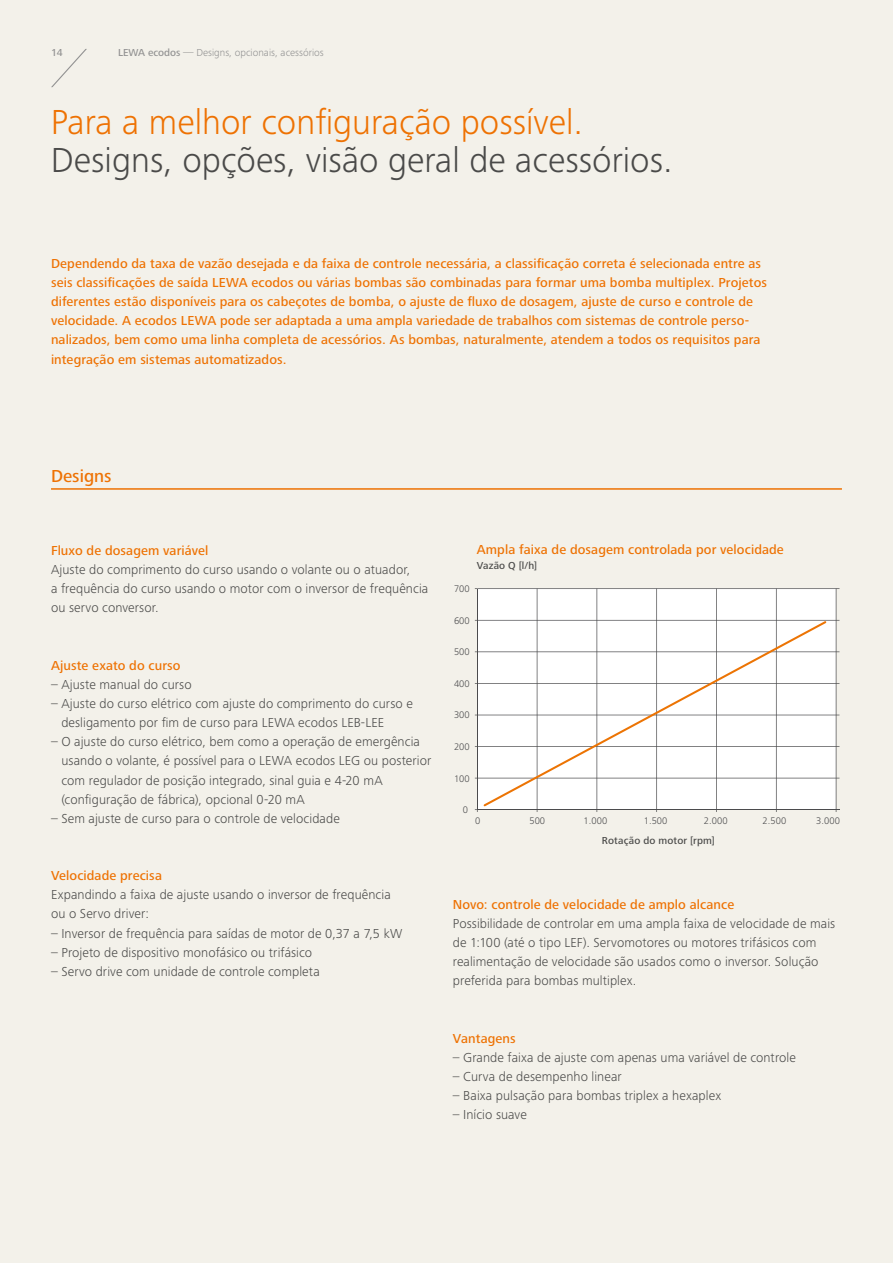
<style>
.page{position:relative;width:893px;height:1263px;background:#f3f1ea}
.page>*{position:absolute;margin:0;border:0;box-sizing:border-box;transform-origin:0 0}
.t1{font:300 36px "Frutiger Next LTW1 G";color:#4a4a49}
.t2{font:300 36px "Frutiger Next LTW1 G";color:#ee7203}
.t3{font:500 18px "Frutiger Next LTW1 G";color:#ee7203}
.t4{font:300 13.5px/19.2px "Frutiger Next LTW1 G";letter-spacing:.01em;color:#4a4a49}
.t5{font:500 13.5px/19.2px "Frutiger Next LTW1 G";letter-spacing:.01em;color:#ee7203}
.t6{font:500 13.5px "Frutiger Next LTW1 G";letter-spacing:-.005em;color:#ec7404}
.t7{font:300 10.5px "Frutiger Next LTW1 G";color:#929292}
.t8{font:500 10.5px "Frutiger Next LTW1 G";letter-spacing:.015em;color:#4a4a49}
.t9{font:500 10.5px "Frutiger Next LTW1 G";color:#929292}
.t10{font:300 9.9px "Frutiger Next LTW1 G";color:#4b4b4d}
.t11{font:500 9.9px "Frutiger Next LTW1 G";letter-spacing:-.005em;color:#4b4b4d}
.s1{font-weight:500}
</style>
<div class="page">
<div style="left:477px;top:589px;width:359px;height:221px;background:#fff"></div>
<hr style="left:477px;top:778px;width:362px;height:1px;background:#4b4b4d">
<hr style="left:477px;top:746px;width:362px;height:1px;background:#4b4b4d">
<hr style="left:477px;top:715px;width:362px;height:1px;background:#4b4b4d">
<hr style="left:477px;top:683px;width:362px;height:1px;background:#4b4b4d">
<hr style="left:477px;top:651px;width:362px;height:1px;background:#4b4b4d">
<hr style="left:477px;top:620px;width:362px;height:1px;background:#4b4b4d">
<hr style="left:477px;top:588px;width:362px;height:1px;background:#4b4b4d">
<hr style="left:477px;top:809px;width:362px;height:1px;background:#4b4b4d">
<hr style="left:537px;top:589px;width:1px;height:221px;background:#4b4b4d">
<hr style="left:596px;top:589px;width:1px;height:221px;background:#4b4b4d">
<hr style="left:656px;top:589px;width:1px;height:221px;background:#4b4b4d">
<hr style="left:716px;top:589px;width:1px;height:221px;background:#4b4b4d">
<hr style="left:776px;top:589px;width:1px;height:221px;background:#4b4b4d">
<hr style="left:836px;top:589px;width:1px;height:221px;background:#4b4b4d">
<hr style="left:477px;top:589px;width:1px;height:221px;background:#4b4b4d">
<svg style="left:482px;top:619px;width:346px;height:189px"></svg>
<svg style="left:51px;top:49px;width:36px;height:39px"></svg>
<hr style="left:51px;top:488px;width:791px;height:2px;background:#ee7203">
<p class="t9" style="left:51px;top:47px;width:13px">14</p>
<p class="t7" style="left:118px;top:47px;width:207px"><span class="s1">LEWA ecodos</span> — Designs, opcionais, acessórios</p>
<h1 class="t2" style="left:51px;top:101px;width:534px">Para a melhor configuração possível.</h1>
<h1 class="t1" style="left:51px;top:140px;width:623px">Designs, opções, visão geral de acessórios.</h1>
<p class="t5" style="left:51px;top:254px;width:717px">Dependendo da taxa de vazão desejada e da faixa de controle necessária, a classificação correta é selecionada entre as seis classificações de saída LEWA ecodos ou várias bombas são combinadas para formar uma bomba multiplex. Projetos diferentes estão disponíveis para os cabeçotes de bomba, o ajuste de fluxo de dosagem, ajuste de curso e controle de velocidade. A ecodos LEWA pode ser adaptada a uma ampla variedade de trabalhos com sistemas de controle perso&shy;nalizados, bem como uma linha completa de acessórios. As bombas, naturalmente, atendem a todos os requisitos para integração em sistemas automatizados.</p>
<h2 class="t3" style="left:51px;top:465px;width:62px">Designs</h2>
<p class="t5" style="left:51px;top:541px;width:159px">Fluxo de dosagem variável</p>
<p class="t4" style="left:51px;top:560px;width:379px">Ajuste do comprimento do curso usando o volante ou o atuador,<br>a frequência do curso usando o motor com o inversor de frequência ou servo conversor.</p>
<p class="t5" style="left:51px;top:656px;width:131px">Ajuste exato do curso</p>
<p class="t4" style="left:51px;top:675px;width:142px">– Ajuste manual do curso</p>
<p class="t4" style="left:61px;top:694px;width:353px;text-indent:-10px">– Ajuste do curso elétrico com ajuste do comprimento do curso e desligamento por fim de curso para LEWA ecodos LEB-LEE</p>
<p class="t4" style="left:61px;top:732px;width:372px;text-indent:-10px">– O ajuste do curso elétrico, bem como a operação de emergência usando o volante, é possível para o LEWA ecodos LEG ou posterior com regulador de posição integrado, sinal guia e 4-20 mA (configuração de fábrica), opcional 0-20 mA</p>
<p class="t4" style="left:51px;top:809px;width:290px">– Sem ajuste de curso para o controle de velocidade</p>
<p class="t5" style="left:51px;top:866px;width:112px">Velocidade precisa</p>
<p class="t4" style="left:51px;top:885px;width:341px">Expandindo a faixa de ajuste usando o inversor de frequência ou o Servo driver:</p>
<p class="t4" style="left:51px;top:923px;width:353px">– Inversor de frequência para saídas de motor de 0,37 a 7,5 kW</p>
<p class="t4" style="left:51px;top:943px;width:263px">– Projeto de dispositivo monofásico ou trifásico</p>
<p class="t4" style="left:51px;top:962px;width:270px">– Servo drive com unidade de controle completa</p>
<p class="t5" style="left:477px;top:540px;width:309px">Ampla faixa de dosagem controlada por velocidade</p>
<p class="t8" style="left:477px;top:560px;width:62px">Vazão Q [l/h]</p>
<p class="t6" style="left:477px;top:542px;width:264px">Förderbereich Weitbereichsdrehz hlregelung</p>
<p class="t11" style="left:477px;top:561px;width:84px">Förderstrom Q [l/h]</p>
<p class="t10" style="left:454px;top:583px;width:17px">700</p>
<p class="t10" style="left:454px;top:615px;width:17px">600</p>
<p class="t10" style="left:454px;top:646px;width:17px">500</p>
<p class="t10" style="left:454px;top:678px;width:17px">400</p>
<p class="t10" style="left:454px;top:709px;width:17px">300</p>
<p class="t10" style="left:454px;top:741px;width:17px">200</p>
<p class="t10" style="left:454px;top:772px;width:17px">100</p>
<p class="t10" style="left:463px;top:804px;width:7px">0</p>
<p class="t10" style="left:475px;top:815px;width:7px">0</p>
<p class="t10" style="left:529px;top:815px;width:17px">500</p>
<p class="t10" style="left:584px;top:815px;width:25px">1.000</p>
<p class="t10" style="left:644px;top:815px;width:25px">1.500</p>
<p class="t10" style="left:704px;top:815px;width:25px">2.000</p>
<p class="t10" style="left:763px;top:815px;width:25px">2.500</p>
<p class="t10" style="left:816px;top:815px;width:25px">3.000</p>
<p class="t8" style="left:602px;top:835px;width:115px">Rotação do motor [rpm]</p>
<p class="t11" style="left:610px;top:836px;width:95px">Motordrehzahl [min¹]</p>
<p class="t5" style="left:453px;top:895px;width:283px">Novo: controle de velocidade de amplo alcance</p>
<p class="t4" style="left:453px;top:914px;width:384px">Possibilidade de controlar em uma ampla faixa de velocidade de mais de 1:100 (até o tipo LEF). Servomotores ou motores trifásicos com realimentação de velocidade são usados como o inversor. Solução preferida para bombas multiplex.</p>
<p class="t5" style="left:453px;top:1029px;width:64px">Vantagens</p>
<p class="t4" style="left:453px;top:1048px;width:345px">– Grande faixa de ajuste com apenas uma variável de controle</p>
<p class="t4" style="left:453px;top:1067px;width:170px">– Curva de desempenho linear</p>
<p class="t4" style="left:453px;top:1086px;width:270px">– Baixa pulsação para bombas triplex a hexaplex</p>
<p class="t4" style="left:453px;top:1105px;width:75px">– Início suave</p>
</div>
